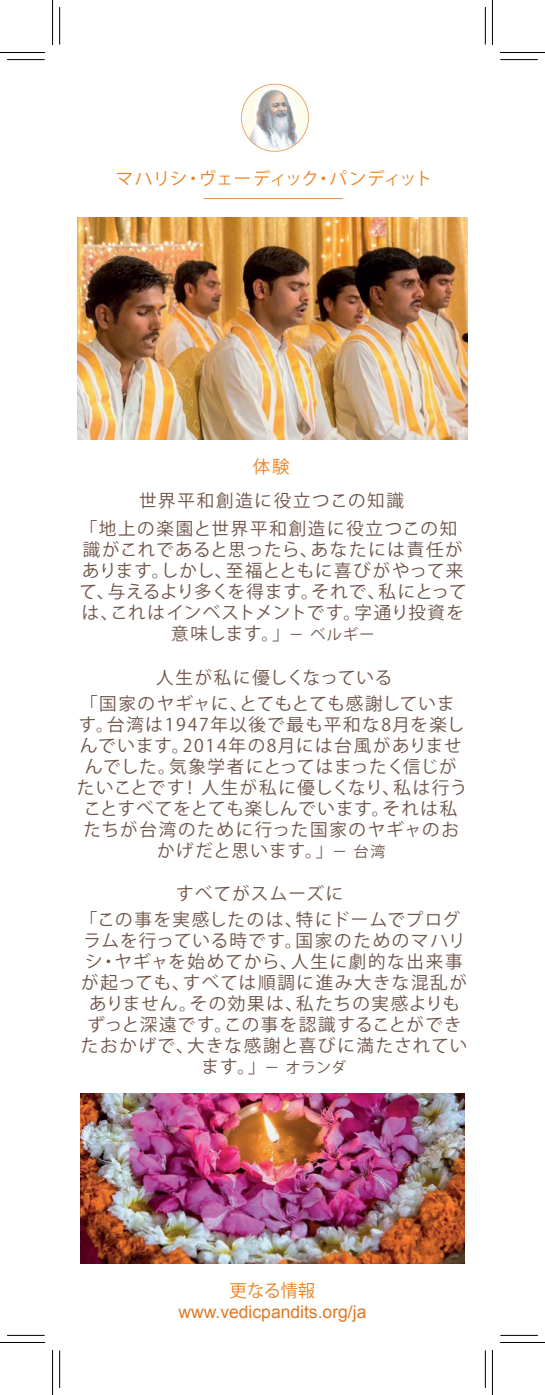
<style>
.page{position:relative;width:545px;height:1395px;background:#fff}
.page>*{position:absolute;margin:0;border:0;box-sizing:border-box;transform-origin:0 0}
.t1{font:17.5px/21px "Koz Go Pr 6 N";letter-spacing:.07em;color:#6f5448;text-align:center}
.t2{font:17.5px/21px "Koz Go Pr 6 N";letter-spacing:.05em;color:#6f5448;text-align:center}
.t3{font:17.5px/27.8px "Koz Go Pr 6 N";letter-spacing:.1em;color:#6f5448;text-align:center}
.t4{font:17.5px/26.5px "Koz Go Pr 6 N";letter-spacing:.04em;color:#6f5448}
.t5{font:17.5px "Koz Go Pr 6 N";color:#ea8323}
.t6{font:17.5px "Arial";color:#df7825}
.t7{font:15px "Koz Go Pr 6 N";color:#6f5448}
.t8{font:10px "Arial";color:#df7825}
.s1{font-size:15px}
.s2{font-size:17.5px}
</style>
<div class="page">
<img style="left:78px;top:217px;width:389px;height:223px">
<img style="left:81px;top:1094px;width:383px;height:169px">
<img style="left:241px;top:83px;width:68px;height:69px">
<hr style="left:7px;top:59px;width:38px;height:1px;background:#000">
<hr style="left:500px;top:59px;width:37px;height:1px;background:#000">
<hr style="left:7px;top:1335px;width:38px;height:1px;background:#000">
<hr style="left:500px;top:1335px;width:37px;height:1px;background:#000">
<hr style="left:59px;top:7px;width:1px;height:38px;background:#000">
<hr style="left:59px;top:1350px;width:1px;height:38px;background:#000">
<hr style="left:484px;top:7px;width:1px;height:38px;background:#000">
<hr style="left:484px;top:1350px;width:1px;height:38px;background:#000">
<hr style="left:0;top:52px;width:45px;height:1px;background:#000">
<hr style="left:499px;top:52px;width:45px;height:1px;background:#000">
<hr style="left:0;top:1342px;width:45px;height:1px;background:#000">
<hr style="left:499px;top:1342px;width:45px;height:1px;background:#000">
<hr style="left:52px;top:0;width:1px;height:45px;background:#000">
<hr style="left:52px;top:1350px;width:1px;height:45px;background:#000">
<hr style="left:491px;top:0;width:1px;height:45px;background:#000">
<hr style="left:491px;top:1350px;width:1px;height:45px;background:#000">
<p class="t5" style="left:116px;top:168px;width:318px">マハリシ・ヴェーディック・パンディット</p>
<p class="t8" style="left:204px;top:187px;width:140px">_________________________</p>
<p class="t5" style="left:253px;top:456px;width:38px">体験</p>
<p class="t3" style="left:80px;top:487px;width:379px">世界平和創造に役立つこの知識<br>「地上の楽園と世界平和創造に役立つこの知</p>
<p class="t2" style="left:79px;top:539px;width:388px">識がこれであると思ったら、あなたには責任があります。しかし、至福とともに喜びがやって来て、与えるより多くを得ます。それで、私にとっては、これはインベストメントです。字通り投資を意味します。」<span class="s1">－ ベルギー</span></p>
<p class="t4" style="left:80px;top:664px;width:375px;text-indent:76px">人生が私に優しくなっている<br>「国家のヤギャに、とてもとても感謝していま</p>
<p class="t1" style="left:77px;top:714px;width:391px">す。台湾は1947年以後で最も平和な8月を楽しんでいます。2014年の8月には台風がありませんでした。気象学者にとってはまったく信じがたいことです！ 人生が私に優しくなり、私は行うことすべてをとても楽しんでいます。それは私たちが台湾のために行った国家のヤギャのおかげだと思います。」<span class="s1">－ 台湾</span></p>
<p class="t1" style="left:80px;top:881px;width:381px;line-height:25.5px;text-align:left;text-indent:96px">すべてがスムーズに<br>「この事を実感したのは、特にドームでプログ</p>
<p class="t1" style="left:81px;top:930px;width:388px">ラムを行っている時です。国家のためのマハリシ・ヤギャを始めてから、人生に劇的な出来事が起っても、すべては順調に進み大きな混乱がありません。その効果は、私たちの実感よりもずっと深遠です。この事を認識することができたおかげで、大きな感謝と喜びに満たされてい</p>
<p class="t7" style="left:201px;top:1059px;width:146px"><span class="s2">ます。」</span>－ オランダ</p>
<p class="t5" style="left:229px;top:1281px;width:87px">更なる情報</p>
<p class="t6" style="left:178px;top:1301px;width:189px">www.vedicpandits.org/ja</p>
</div>
